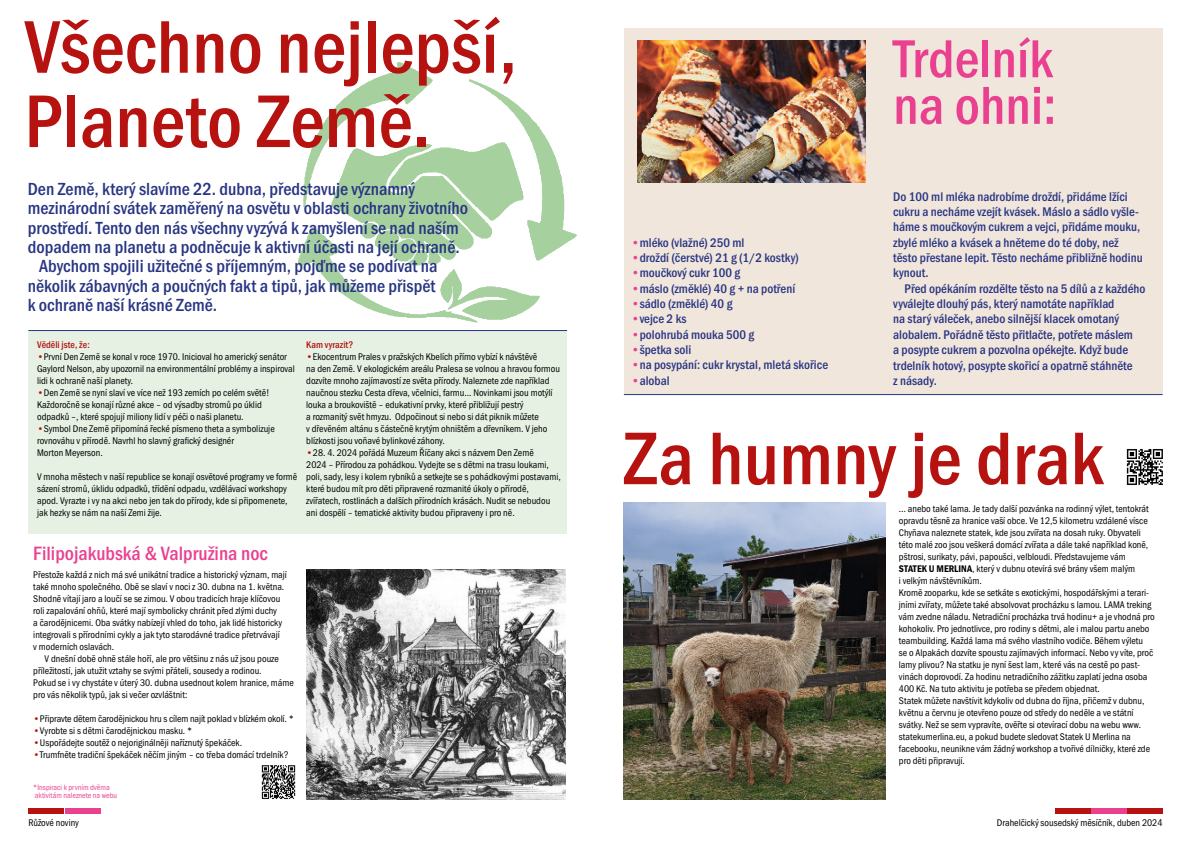
<style>
.page{position:relative;width:1191px;height:842px;background:#fff}
.page>*{position:absolute;margin:0;border:0;box-sizing:border-box;transform-origin:0 0}
.t1{font:500 77.2px/74.3px "Franklin Gothic URW Cond";color:#b51210}
.t2{font:500 55.3px/46.6px "Franklin Gothic URW Cond";color:#e94190}
.t3{font:500 20px "Franklin Gothic URW Cond";color:#e94190}
.t4{font:500 18.1px "Franklin Gothic URW Cond";color:#283583}
.t5{font:500 13px/15.4px "Franklin Gothic URW Cond";color:#283583}
.t6{font:10px/12px "Franklin Gothic URW Cond";color:#000}
.t7{font:500 10px "Franklin Gothic URW Cond";color:#b51210}
.t8{font:8px/8px "Franklin Gothic URW Cond";color:#e94190}
.s1{color:#b51210}
.s2{color:#e94190}
.s3{font-family:"Franklin Gothic URW Con Dem"}
</style>
<div class="page">
<svg style="left:298px;top:62px;width:279px;height:261px"></svg>
<div style="left:28px;top:331px;width:539px;height:202px;background:#e6f1e4"></div>
<div style="left:624px;top:28px;width:538px;height:366px;background:#f1e6db"></div>
<div style="left:1126px;top:808px;width:36px;height:6px;background:#b51210"></div>
<div style="left:1054px;top:808px;width:36px;height:6px;background:#b51210"></div>
<div style="left:28px;top:808px;width:36px;height:6px;background:#b51210"></div>
<div style="left:1090px;top:808px;width:36px;height:6px;background:#e94190"></div>
<div style="left:65px;top:808px;width:35px;height:6px;background:#e94190"></div>
<hr style="left:28px;top:330px;width:539px;height:1px;background:#283583">
<hr style="left:624px;top:394px;width:538px;height:1px;background:#283583">
<img style="left:637px;top:40px;width:229px;height:143px">
<img style="left:1126px;top:449px;width:37px;height:36px">
<img style="left:624px;top:503px;width:261px;height:296px">
<img style="left:306px;top:569px;width:259px;height:230px">
<img style="left:262px;top:765px;width:34px;height:34px">
<h1 class="t1" style="left:25px;top:5px;width:494px">Všechno nejlepší,<br>Planeto Země.</h1>
<h3 class="t4" style="left:28px;top:176px;width:389px">Den Země, který slavíme 22. dubna, představuje významný</h3>
<h3 class="t4" style="left:28px;top:195px;width:442px">mezinárodní svátek zaměřený na osvětu v oblasti ochrany životního</h3>
<h3 class="t4" style="left:28px;top:215px;width:432px">prostředí. Tento den nás všechny vyzývá k zamyšlení se nad naším</h3>
<h3 class="t4" style="left:28px;top:234px;width:433px">dopadem na planetu a podněcuje k aktivní účasti na její ochraně.</h3>
<h3 class="t4" style="left:39px;top:253px;width:400px">Abychom spojili užitečné s příjemným, pojďme se podívat na</h3>
<h3 class="t4" style="left:28px;top:273px;width:409px">několik zábavných a poučných fakt a tipů, jak můžeme přispět</h3>
<h3 class="t4" style="left:28px;top:292px;width:191px">k ochraně naší krásné Země.</h3>
<p class="t7" style="left:37px;top:337px;width:54px">Věděli jste, že:</p>
<p class="t6" style="left:37px;top:350px;width:259px"><span class="s1">•</span>První Den Země se konal v roce 1970. Inicioval ho americký senátor<br>Gaylord Nelson, aby upozornil na environmentální problémy a inspiroval lidi k ochraně naší planety.</p>
<p class="t6" style="left:37px;top:386px;width:234px"><span class="s1">•</span>Den Země se nyní slaví ve více než 193 zemích po celém světě!<br>Každoročně se konají různé akce – od výsadby stromů po úklid odpadků –, které spojují miliony lidí v péči o naši planetu.</p>
<p class="t6" style="left:37px;top:422px;width:239px"><span class="s1">•</span>Symbol Dne Země připomíná řecké písmeno theta a symbolizuje rovnováhu v přírodě. Navrhl ho slavný grafický designér<br>Morton Meyerson.</p>
<p class="t6" style="left:37px;top:470px;width:261px">V mnoha městech v naší republice se konají osvětové programy ve formě sázení stromů, úklidu odpadků, třídění odpadu, vzdělávací workshopy apod. Vyrazte i vy na akci nebo jen tak do přírody, kde si připomenete, jak hezky se nám na naší Zemi žije.</p>
<p class="t7" style="left:306px;top:337px;width:49px">Kam vyrazit?</p>
<p class="t6" style="left:306px;top:350px;width:255px"><span class="s1">•</span>Ekocentrum Prales v pražských Kbelích přímo vybízí k návštěvě<br>na den Země. V ekologickém areálu Pralesa se volnou a hravou formou dozvíte mnoho zajímavostí ze světa přírody. Naleznete zde například naučnou stezku Cesta dřeva, včelnici, farmu... Novinkami jsou motýlí louka a broukoviště – edukativní prvky, které přibližují pestrý<br>a rozmanitý svět hmyzu. Odpočinout si nebo si dát piknik můžete<br>v dřevěném altánu s částečně krytým ohništěm a dřevníkem. V jeho blízkosti jsou voňavé bylinkové záhony.</p>
<p class="t6" style="left:306px;top:446px;width:256px"><span class="s1">•</span>28. 4. 2024 pořádá Muzeum Říčany akci s názvem Den Země<br>2024 – Přírodou za pohádkou. Vydejte se s dětmi na trasu loukami, poli, sady, lesy i kolem rybníků a setkejte se s pohádkovými postavami, které budou mít pro děti připravené rozmanité úkoly o přírodě, zvířatech, rostlinách a dalších přírodních krásách. Nudit se nebudou ani dospělí – tematické aktivity budou připraveny i pro ně.</p>
<h3 class="t3" style="left:33px;top:539px;width:236px">Filipojakubská &amp; Valpružina noc</h3>
<p class="t6" style="left:33px;top:568px;width:255px">Přestože každá z nich má své unikátní tradice a historický význam, mají také mnoho společného. Obě se slaví v noci z 30. dubna na 1. května.<br>Shodně vítají jaro a loučí se se zimou. V obou tradicích hraje klíčovou roli zapalování ohňů, které mají symbolicky chránit před zlými duchy<br>a čarodějnicemi. Oba svátky nabízejí vhled do toho, jak lidé historicky integrovali s přírodními cykly a jak tyto starodávné tradice přetrvávají<br>v moderních oslavách.</p>
<p class="t6" style="left:33px;top:652px;width:262px;text-indent:11px">V dnešní době ohně stále hoří, ale pro většinu z nás už jsou pouze příležitostí, jak utužit vztahy se svými přáteli, sousedy a rodinou.<br>Pokud se i vy chystáte v úterý 30. dubna usednout kolem hranice, máme pro vás několik typů, jak si večer ozvláštnit:</p>
<p class="t6" style="left:33px;top:712px;width:262px"><span class="s1">•</span>Připravte dětem čarodějnickou hru s cílem najít poklad v blízkém okolí. *</p>
<p class="t6" style="left:33px;top:724px;width:160px"><span class="s1">•</span>Vyrobte si s dětmi čarodějnickou masku. *</p>
<p class="t6" style="left:33px;top:736px;width:210px"><span class="s1">•</span>Uspořádejte soutěž o nejoriginálněji naříznutý špekáček.</p>
<p class="t6" style="left:33px;top:748px;width:257px"><span class="s1">•</span>Trumfněte tradiční špekáček něčím jiným – co třeba domácí trdelník?</p>
<p class="t8" style="left:33px;top:783px;width:85px">*Inspiraci k prvním dvěma aktivitám naleznete na webu</p>
<h3 class="t5" style="left:631px;top:234px;width:115px"><span class="s2">•</span>mléko (vlažné) 250 ml</h3>
<h3 class="t5" style="left:631px;top:249px;width:169px"><span class="s2">•</span>droždí (čerstvé) 21 g (1/2 kostky)</h3>
<h3 class="t5" style="left:631px;top:264px;width:111px"><span class="s2">•</span>moučkový cukr 100 g</h3>
<h3 class="t5" style="left:631px;top:280px;width:166px"><span class="s2">•</span>máslo (změklé) 40 g + na potření</h3>
<h3 class="t5" style="left:631px;top:295px;width:103px"><span class="s2">•</span>sádlo (změklé) 40 g</h3>
<h3 class="t5" style="left:631px;top:310px;width:57px"><span class="s2">•</span>vejce 2 ks</h3>
<h3 class="t5" style="left:631px;top:326px;width:125px"><span class="s2">•</span>polohrubá mouka 500 g</h3>
<h3 class="t5" style="left:631px;top:341px;width:62px"><span class="s2">•</span>špetka soli</h3>
<h3 class="t5" style="left:631px;top:357px;width:199px"><span class="s2">•</span>na posypání: cukr krystal, mletá skořice</h3>
<h3 class="t5" style="left:631px;top:372px;width:40px"><span class="s2">•</span>alobal</h3>
<h2 class="t2" style="left:893px;top:32px;width:165px">Trdelník na ohni:</h2>
<p class="t5" style="left:893px;top:188px;width:251px">Do 100 ml mléka nadrobíme droždí, přidáme lžíci cukru a necháme vzejít kvásek. Máslo a sádlo vyšle&shy;háme s moučkovým cukrem a vejci, přidáme mouku, zbylé mléko a kvásek a hněteme do té doby, než těsto přestane lepit. Těsto necháme přibližně hodinu kynout.</p>
<p class="t5" style="left:893px;top:280px;width:254px;text-indent:11px">Před opékáním rozdělte těsto na 5 dílů a z každého vyválejte dlouhý pás, který namotáte například<br>na starý váleček, anebo silnější klacek omotaný alobalem. Pořádně těsto přitlačte, potřete máslem<br>a posypte cukrem a pozvolna opékejte. Když bude trdelník hotový, posypte skořicí a opatrně stáhněte<br>z násady.</p>
<h1 class="t1" style="left:624px;top:416px;width:481px">Za humny je drak</h1>
<p class="t6" style="left:899px;top:502px;width:257px">… anebo také lama. Je tady další pozvánka na rodinný výlet, tentokrát opravdu těsně za hranice vaší obce. Ve 12,5 kilometru vzdálené vísce Chyňava naleznete statek, kde jsou zvířata na dosah ruky. Obyvateli této malé zoo jsou veškerá domácí zvířata a dále také například koně, pštrosi, surikaty, pávi, papoušci, velbloudi. Představujeme vám <span class="s3">STATEK U MERLINA</span>, který v dubnu otevírá své brány všem malým<br>i velkým návštěvníkům.<br>Kromě zooparku, kde se setkáte s exotickými, hospodářskými a terari&shy;jními zvířaty, můžete také absolvovat procházku s lamou. LAMA treking vám zvedne náladu. Netradiční procházka trvá hodinu+ a je vhodná pro kohokoliv. Pro jednotlivce, pro rodiny s dětmi, ale i malou partu anebo teambuilding. Každá lama má svého vlastního vodiče. Během výletu<br>se o Alpakách dozvíte spoustu zajímavých informací. Nebo vy víte, proč lamy plivou? Na statku je nyní šest lam, které vás na cestě po past&shy;vinách doprovodí. Za hodinu netradičního zážitku zaplatí jedna osoba 400 Kč. Na tuto aktivitu je potřeba se předem objednat.<br>Statek můžete navštívit kdykoliv od dubna do října, přičemž v dubnu, květnu a červnu je otevřeno pouze od středy do neděle a ve státní svátky. Než se sem vypravíte, ověřte si otevírací dobu na webu www. statekumerlina.eu, a pokud budete sledovat Statek U Merlina na facebooku, neunikne vám žádný workshop a tvořivé dílničky, které zde pro děti připravují.</p>
<p class="t6" style="left:28px;top:816px;width:52px">Růžové noviny</p>
<p class="t6" style="left:996px;top:816px;width:167px">Drahelčický sousedský měsíčník, duben 2024</p>
</div>
